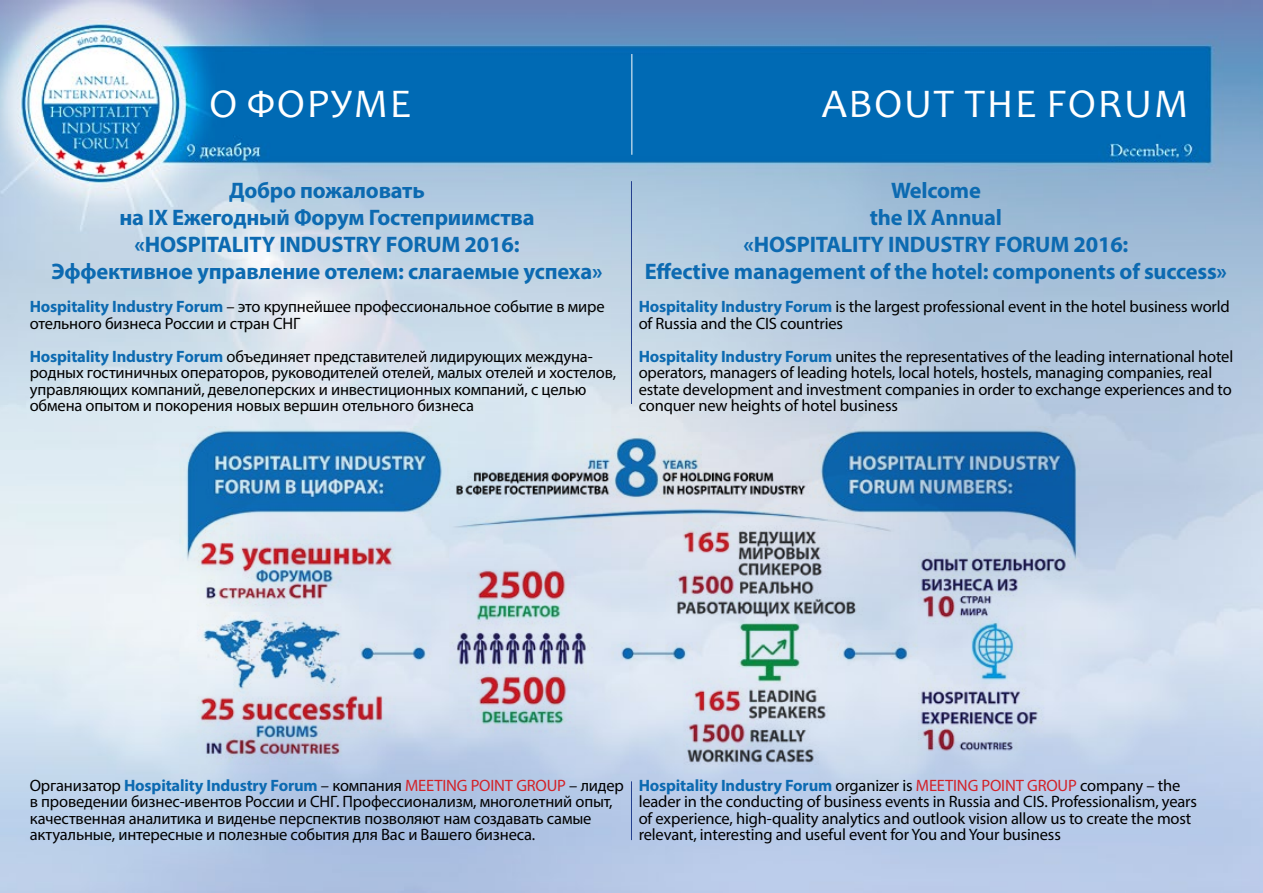
<style>
.page{position:relative;width:1263px;height:893px;background:#fff}
.page>*{position:absolute;margin:0;border:0;box-sizing:border-box;transform-origin:0 0}
.t1{font:40.8px "Candara";letter-spacing:.04em;color:#fff}
.t2{font:700 22.5px/27px "Myriad Pro";letter-spacing:-.01em;color:#0c6ab1;text-align:center}
.t3{font:16.5px/16.5px "Myriad Pro";letter-spacing:-.01em;color:#000}
.s1{font-weight:700;color:#0c6ab1}
.s2{color:#d22229}
</style>
<div class="page">
<img style="left:0;top:0;width:1263px;height:893px">
<hr style="left:631px;top:54px;width:1px;height:101px;background:#fff">
<hr style="left:631px;top:181px;width:1px;height:223px;background:#24408f">
<hr style="left:631px;top:781px;width:1px;height:59px;background:#24408f">
<img style="left:179px;top:426px;width:906px;height:338px">
<h1 class="t1" style="left:209px;top:78px;width:203px">О ФОРУМЕ</h1>
<h1 class="t1" style="left:822px;top:78px;width:368px">ABOUT THE FORUM</h1>
<h2 class="t2" style="left:52px;top:176px;width:552px">Добро пожаловать<br>на IX Ежегодный Форум Гостеприимства «HOSPITALITY INDUSTRY FORUM 2016:<br>Эффективное управление отелем: слагаемые успеха»</h2>
<p class="t3" style="left:30px;top:298px;width:576px"><span class="s1">Hospitality Industry Forum</span> – это крупнейшее профессиональное событие в мире отельного бизнеса России и стран СНГ</p>
<p class="t3" style="left:30px;top:347px;width:588px"><span class="s1">Hospitality Industry Forum</span> объединяет представителей лидирующих междуна&shy;родных гостиничных операторов, руководителей отелей, малых отелей и хостелов, управляющих компаний, девелоперских и инвестиционных компаний, с целью обмена опытом и покорения новых вершин отельного бизнеса</p>
<h2 class="t2" style="left:645px;top:176px;width:584px">Welcome<br>the IX Annual<br>«HOSPITALITY INDUSTRY FORUM 2016:<br>Effective management of the hotel: components of success»</h2>
<p class="t3" style="left:639px;top:298px;width:593px"><span class="s1">Hospitality Industry Forum</span> is the largest professional event in the hotel business world of Russia and the CIS countries</p>
<p class="t3" style="left:639px;top:347px;width:596px"><span class="s1">Hospitality Industry Forum</span> unites the representatives of the leading international hotel operators, managers of leading hotels, local hotels, hostels, managing companies, real estate development and investment companies in order to exchange experiences and to conquer new heights of hotel business</p>
<p class="t3" style="left:30px;top:776px;width:596px">Организатор <span class="s1">Hospitality Industry Forum</span> – компания <span class="s2">MEETING POINT GROUP</span> – лидер в проведении бизнес-ивентов России и СНГ. Профессионализм, многолетний опыт, качественная аналитика и виденье перспектив позволяют нам создавать самые актуальные, интересные и полезные события для Вас и Вашего бизнеса.</p>
<p class="t3" style="left:639px;top:776px;width:560px"><span class="s1">Hospitality Industry Forum</span> organizer is <span class="s2">MEETING POINT GROUP</span> company – the leader in the conducting of business events in Russia and CIS. Professionalism, years of experience, high-quality analytics and outlook vision allow us to create the most relevant, interesting and useful event for You and Your business</p>
</div>
